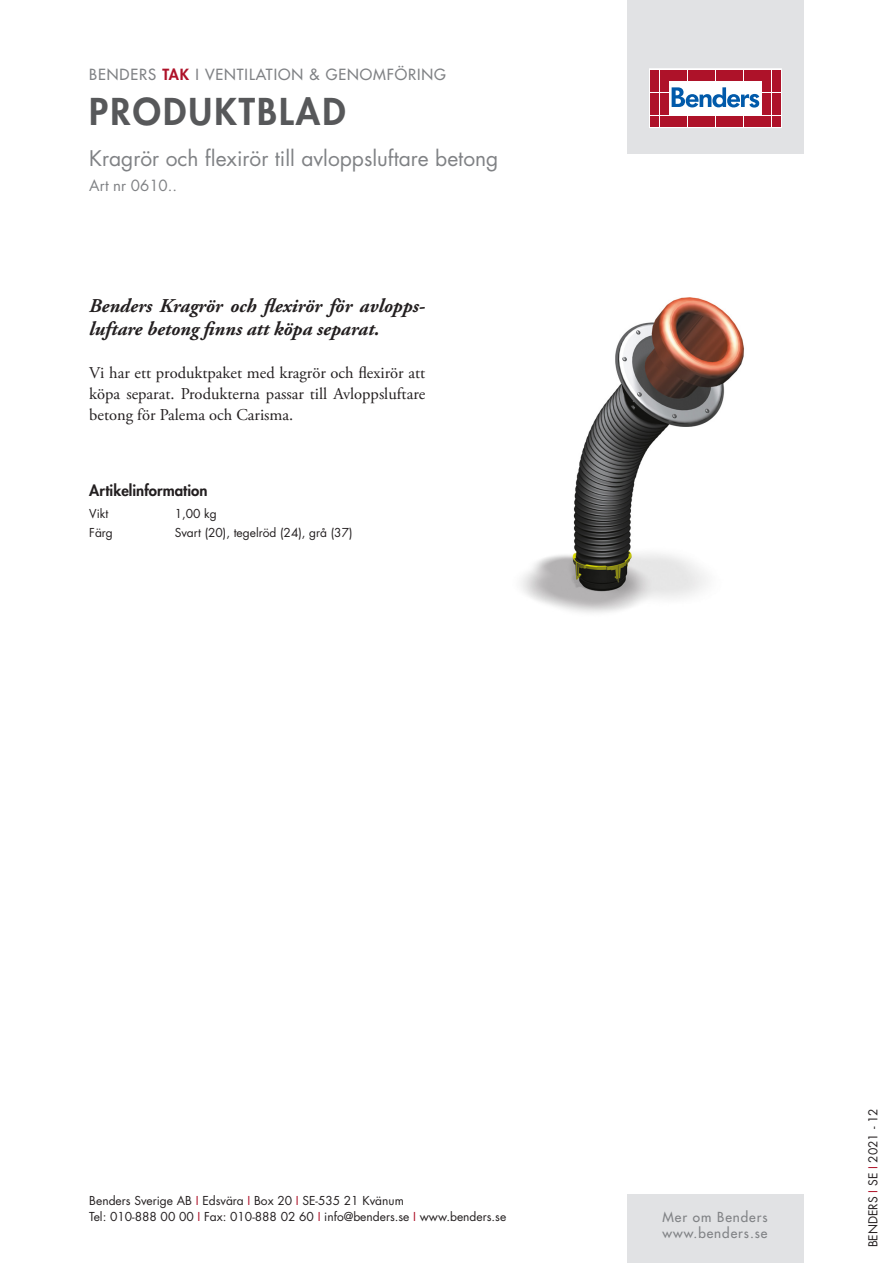
<style>
.page{position:relative;width:893px;height:1263px;background:#fff}
.page>*{position:absolute;margin:0;border:0;box-sizing:border-box;transform-origin:0 0}
.t1{font:800 36px "Futura Std";letter-spacing:.06em;color:#57585a}
.t2{font:21px "Futura Std";color:#808285}
.t3{font:italic 700 19.5px/23.4px "Adobe Garamond Pro";color:#231f20}
.t4{font:16.5px/21px "Adobe Garamond Pro";color:#231f20;text-align:justify}
.t5{font:500 15px "Futura Std";letter-spacing:.06em;color:#808285}
.t6{font:800 15px "Futura Std";color:#231f20}
.t7{font:15px "Futura Std";color:#808285}
.t8{font:500 13.5px/16.2px "Futura Std";letter-spacing:.07em;color:#808285}
.t9{font:12px "Futura Std";color:#231f20}
.s1{font-weight:800;color:#ae1229}
.s2{color:#ae1229}
</style>
<div class="page">
<div style="left:627px;top:0;width:177px;height:153px;background:#e1e2e4"></div>
<svg style="left:649px;top:69px;width:132px;height:59px;fill:#fff"></svg>
<div style="left:651px;top:70px;width:8px;height:10px;background:#ae1229"></div>
<div style="left:660px;top:70px;width:8px;height:10px;background:#ae1229"></div>
<div style="left:651px;top:81px;width:8px;height:11px;background:#ae1229"></div>
<div style="left:660px;top:81px;width:8px;height:11px;background:#ae1229"></div>
<div style="left:651px;top:93px;width:8px;height:10px;background:#ae1229"></div>
<div style="left:660px;top:93px;width:8px;height:10px;background:#ae1229"></div>
<div style="left:651px;top:104px;width:8px;height:11px;background:#ae1229"></div>
<div style="left:660px;top:104px;width:8px;height:11px;background:#ae1229"></div>
<div style="left:651px;top:116px;width:8px;height:10px;background:#ae1229"></div>
<div style="left:660px;top:116px;width:8px;height:10px;background:#ae1229"></div>
<div style="left:669px;top:70px;width:8px;height:10px;background:#ae1229"></div>
<div style="left:679px;top:70px;width:8px;height:10px;background:#ae1229"></div>
<div style="left:688px;top:70px;width:8px;height:10px;background:#ae1229"></div>
<div style="left:697px;top:70px;width:9px;height:10px;background:#ae1229"></div>
<div style="left:707px;top:70px;width:8px;height:10px;background:#ae1229"></div>
<div style="left:716px;top:70px;width:8px;height:10px;background:#ae1229"></div>
<div style="left:725px;top:70px;width:9px;height:10px;background:#ae1229"></div>
<div style="left:735px;top:70px;width:8px;height:10px;background:#ae1229"></div>
<div style="left:744px;top:70px;width:8px;height:10px;background:#ae1229"></div>
<div style="left:753px;top:70px;width:9px;height:10px;background:#ae1229"></div>
<div style="left:669px;top:116px;width:8px;height:10px;background:#ae1229"></div>
<div style="left:679px;top:116px;width:8px;height:10px;background:#ae1229"></div>
<div style="left:688px;top:116px;width:8px;height:10px;background:#ae1229"></div>
<div style="left:697px;top:116px;width:9px;height:10px;background:#ae1229"></div>
<div style="left:707px;top:116px;width:8px;height:10px;background:#ae1229"></div>
<div style="left:716px;top:116px;width:8px;height:10px;background:#ae1229"></div>
<div style="left:725px;top:116px;width:9px;height:10px;background:#ae1229"></div>
<div style="left:735px;top:116px;width:8px;height:10px;background:#ae1229"></div>
<div style="left:744px;top:116px;width:8px;height:10px;background:#ae1229"></div>
<div style="left:753px;top:116px;width:9px;height:10px;background:#ae1229"></div>
<div style="left:763px;top:70px;width:8px;height:10px;background:#ae1229"></div>
<div style="left:772px;top:70px;width:8px;height:10px;background:#ae1229"></div>
<div style="left:763px;top:81px;width:8px;height:11px;background:#ae1229"></div>
<div style="left:772px;top:81px;width:8px;height:11px;background:#ae1229"></div>
<div style="left:763px;top:93px;width:8px;height:10px;background:#ae1229"></div>
<div style="left:772px;top:93px;width:8px;height:10px;background:#ae1229"></div>
<div style="left:763px;top:104px;width:8px;height:11px;background:#ae1229"></div>
<div style="left:772px;top:104px;width:8px;height:11px;background:#ae1229"></div>
<div style="left:763px;top:116px;width:8px;height:10px;background:#ae1229"></div>
<div style="left:772px;top:116px;width:8px;height:10px;background:#ae1229"></div>
<svg style="left:672px;top:87px;width:87px;height:21px"></svg>
<div style="left:627px;top:1195px;width:177px;height:68px;background:#e1e2e4"></div>
<img style="left:521px;top:298px;width:223px;height:315px">
<p class="t5" style="left:89px;top:65px;width:358px">BENDERS <span class="s1">TAK</span> I VENTILATION &amp; GENOMFÖRING</p>
<p class="t1" style="left:89px;top:89px;width:258px">PRODUKTBLAD</p>
<p class="t2" style="left:89px;top:145px;width:411px">Kragrör och flexirör till avloppsluftare betong</p>
<p class="t7" style="left:89px;top:176px;width:89px">Art nr 0610..</p>
<p class="t3" style="left:89px;top:294px;width:337px">Benders Kragrör och flexirör för avlopps&shy;luftare betong finns att köpa separat.</p>
<p class="t4" style="left:89px;top:363px;width:337px">Vi har ett produktpaket med kragrör och flexirör att köpa separat. Produkterna passar till Avloppsluftare betong för Palema och Carisma.</p>
<p class="t6" style="left:89px;top:481px;width:120px">Artikelinformation</p>
<p class="t9" style="left:89px;top:506px;width:21px">Vikt</p>
<p class="t9" style="left:175px;top:506px;width:44px">1,00 kg</p>
<p class="t9" style="left:89px;top:525px;width:25px">Färg</p>
<p class="t9" style="left:175px;top:525px;width:179px">Svart (20), tegelröd (24), grå (37)</p>
<p class="t9" style="left:89px;top:1193px;width:316px">Benders Sverige AB <span class="s2">I</span> Edsvära <span class="s2">I</span> Box 20 <span class="s2">I</span> SE-535 21 Kvänum</p>
<p class="t9" style="left:89px;top:1209px;width:418px">Tel: 010-888 00 00 <span class="s2">I</span> Fax: 010-888 02 60 <span class="s2">I</span> info@benders.se <span class="s2">I</span> www.benders.se</p>
<p class="t8" style="left:662px;top:1209px;width:107px">Mer om Benders www.benders.se</p>
<p class="t9" style="left:865px;top:1247px;width:140px;rotate:-90deg">BENDERS <span class="s2">I</span> SE <span class="s2">I</span> 2021 - 12</p>
</div>
